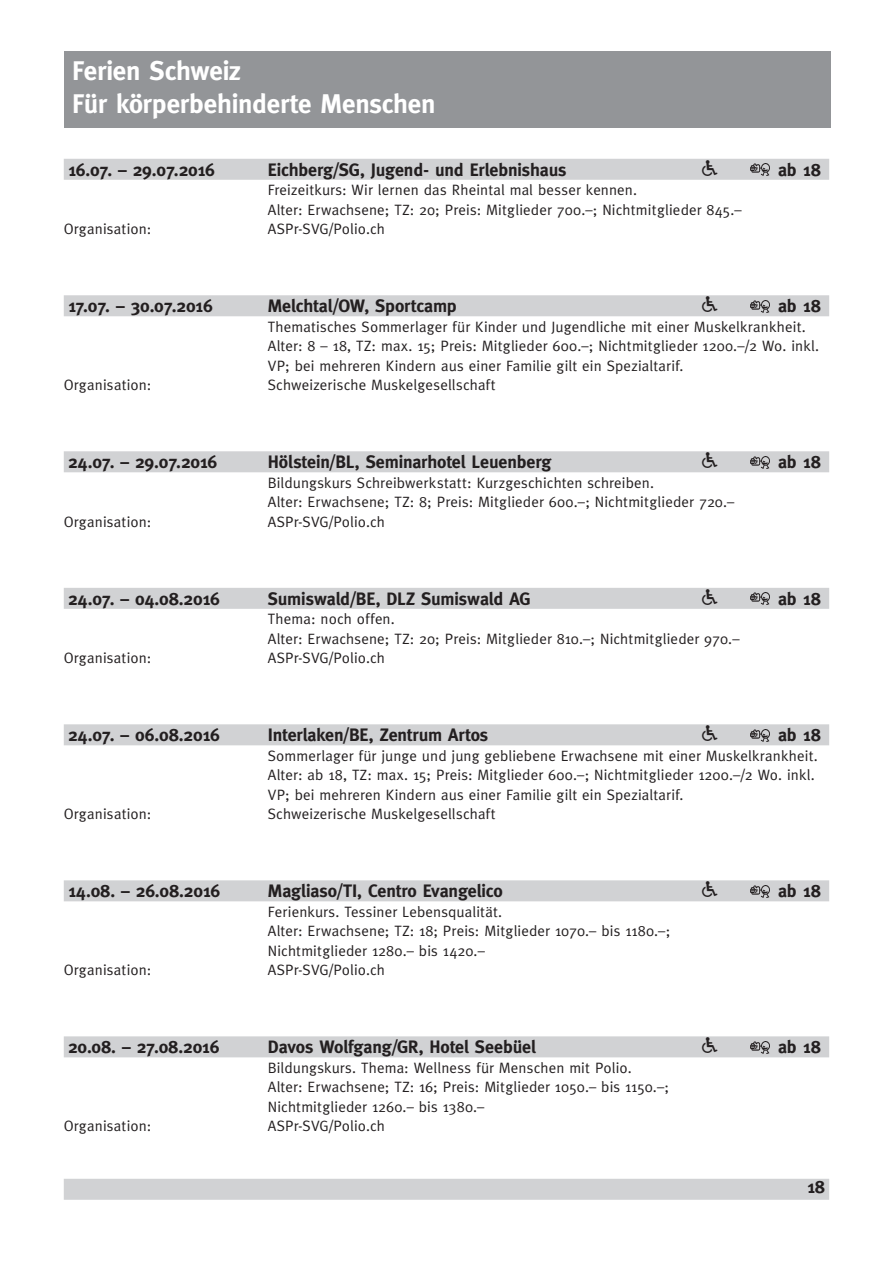
<style>
.page{position:relative;width:893px;height:1263px;background:#fff}
.page>*{position:absolute;margin:0;border:0;box-sizing:border-box;transform-origin:0 0}
.t1{font:700 27px/32.4px "Meta Plus";letter-spacing:-.01em;color:#fff}
.t2{font:700 18px "Meta Plus";letter-spacing:-.01em;color:#231f20}
.t3{font:18px "Communications P01";color:#231f20}
.t4{font:15px/19.5px "Meta Plus";letter-spacing:.01em;color:#231f20}
</style>
<div class="page">
<div style="left:64px;top:1179px;width:765px;height:21px;background:#d1d2d4"></div>
<div style="left:64px;top:51px;width:766px;height:77px;background:#939598"></div>
<div style="left:64px;top:159px;width:765px;height:21px;background:#d1d2d4"></div>
<div style="left:64px;top:295px;width:765px;height:21px;background:#d1d2d4"></div>
<div style="left:64px;top:451px;width:765px;height:21px;background:#d1d2d4"></div>
<div style="left:64px;top:588px;width:765px;height:21px;background:#d1d2d4"></div>
<div style="left:64px;top:724px;width:765px;height:21px;background:#d1d2d4"></div>
<div style="left:64px;top:880px;width:765px;height:21px;background:#d1d2d4"></div>
<div style="left:64px;top:1036px;width:765px;height:21px;background:#d1d2d4"></div>
<img style="left:750px;top:164px;width:20px;height:12px">
<img style="left:750px;top:300px;width:20px;height:12px">
<img style="left:750px;top:456px;width:20px;height:12px">
<img style="left:750px;top:593px;width:20px;height:11px">
<img style="left:750px;top:729px;width:20px;height:12px">
<img style="left:750px;top:885px;width:20px;height:12px">
<img style="left:750px;top:1041px;width:20px;height:12px">
<h1 class="t1" style="left:72px;top:57px;width:365px">Ferien Schweiz<br>Für körperbehinderte Menschen</h1>
<p class="t2" style="left:68px;top:162px;width:148px">16.07. – 29.07.2016</p>
<p class="t2" style="left:268px;top:162px;width:300px">Eichberg/SG, Jugend- und Erlebnishaus</p>
<p class="t3" style="left:702px;top:159px;width:17px">P</p>
<p class="t2" style="left:778px;top:162px;width:44px">ab 18</p>
<p class="t4" style="left:268px;top:181px;width:476px">Freizeitkurs: Wir lernen das Rheintal mal besser kennen.<br>Alter: Erwachsene; TZ: 20; Preis: Mitglieder 700.–; Nichtmitglieder 845.–</p>
<p class="t4" style="left:64px;top:220px;width:89px">Organisation:</p>
<p class="t4" style="left:268px;top:220px;width:119px">ASPr-SVG/Polio.ch</p>
<p class="t2" style="left:68px;top:299px;width:146px">17.07. – 30.07.2016</p>
<p class="t2" style="left:268px;top:299px;width:190px">Melchtal/OW, Sportcamp</p>
<p class="t3" style="left:702px;top:295px;width:17px">P</p>
<p class="t2" style="left:778px;top:299px;width:44px">ab 18</p>
<p class="t4" style="left:268px;top:317px;width:553px">Thematisches Sommerlager für Kinder und Jugendliche mit einer Muskelkrankheit.<br>Alter: 8 – 18, TZ: max. 15; Preis: Mitglieder 600.–; Nichtmitglieder 1200.–/2 Wo. inkl.<br>VP; bei mehreren Kindern aus einer Familie gilt ein Spezialtarif.</p>
<p class="t4" style="left:64px;top:376px;width:89px">Organisation:</p>
<p class="t4" style="left:268px;top:376px;width:229px">Schweizerische Muskelgesellschaft</p>
<p class="t2" style="left:68px;top:455px;width:151px">24.07. – 29.07.2016</p>
<p class="t2" style="left:268px;top:455px;width:285px">Hölstein/BL, Seminarhotel Leuenberg</p>
<p class="t3" style="left:702px;top:451px;width:17px">P</p>
<p class="t2" style="left:778px;top:455px;width:44px">ab 18</p>
<p class="t4" style="left:268px;top:473px;width:468px">Bildungskurs Schreibwerkstatt: Kurzgeschichten schreiben.<br>Alter: Erwachsene; TZ: 8; Preis: Mitglieder 600.–; Nichtmitglieder 720.–</p>
<p class="t4" style="left:64px;top:512px;width:89px">Organisation:</p>
<p class="t4" style="left:268px;top:512px;width:119px">ASPr-SVG/Polio.ch</p>
<p class="t2" style="left:68px;top:591px;width:153px">24.07. – 04.08.2016</p>
<p class="t2" style="left:268px;top:591px;width:264px">Sumiswald/BE, DLZ Sumiswald AG</p>
<p class="t3" style="left:702px;top:588px;width:17px">P</p>
<p class="t2" style="left:778px;top:591px;width:44px">ab 18</p>
<p class="t4" style="left:268px;top:610px;width:473px">Thema: noch offen.<br>Alter: Erwachsene; TZ: 20; Preis: Mitglieder 810.–; Nichtmitglieder 970.–</p>
<p class="t4" style="left:64px;top:649px;width:89px">Organisation:</p>
<p class="t4" style="left:268px;top:649px;width:119px">ASPr-SVG/Polio.ch</p>
<p class="t2" style="left:68px;top:728px;width:153px">24.07. – 06.08.2016</p>
<p class="t2" style="left:268px;top:728px;width:222px">Interlaken/BE, Zentrum Artos</p>
<p class="t3" style="left:702px;top:724px;width:17px">P</p>
<p class="t2" style="left:778px;top:728px;width:44px">ab 18</p>
<p class="t4" style="left:268px;top:746px;width:551px">Sommerlager für junge und jung gebliebene Erwachsene mit einer Muskelkrankheit.<br>Alter: ab 18, TZ: max. 15; Preis: Mitglieder 600.–; Nichtmitglieder 1200.–/2 Wo. inkl.<br>VP; bei mehreren Kindern aus einer Familie gilt ein Spezialtarif.</p>
<p class="t4" style="left:64px;top:805px;width:89px">Organisation:</p>
<p class="t4" style="left:268px;top:805px;width:229px">Schweizerische Muskelgesellschaft</p>
<p class="t2" style="left:68px;top:884px;width:154px">14.08. – 26.08.2016</p>
<p class="t2" style="left:268px;top:884px;width:236px">Magliaso/TI, Centro Evangelico</p>
<p class="t3" style="left:702px;top:880px;width:17px">P</p>
<p class="t2" style="left:778px;top:884px;width:44px">ab 18</p>
<p class="t4" style="left:268px;top:902px;width:404px">Ferienkurs. Tessiner Lebensqualität.<br>Alter: Erwachsene; TZ: 18; Preis: Mitglieder 1070.– bis 1180.–;<br>Nichtmitglieder 1280.– bis 1420.–</p>
<p class="t4" style="left:64px;top:961px;width:89px">Organisation:</p>
<p class="t4" style="left:268px;top:961px;width:119px">ASPr-SVG/Polio.ch</p>
<p class="t2" style="left:68px;top:1040px;width:153px">20.08. – 27.08.2016</p>
<p class="t2" style="left:268px;top:1040px;width:270px">Davos Wolfgang/GR, Hotel Seebüel</p>
<p class="t3" style="left:702px;top:1036px;width:17px">P</p>
<p class="t2" style="left:778px;top:1040px;width:44px">ab 18</p>
<p class="t4" style="left:268px;top:1058px;width:403px">Bildungskurs. Thema: Wellness für Menschen mit Polio.<br>Alter: Erwachsene; TZ: 16; Preis: Mitglieder 1050.– bis 1150.–;<br>Nichtmitglieder 1260.– bis 1380.–</p>
<p class="t4" style="left:64px;top:1117px;width:89px">Organisation:</p>
<p class="t4" style="left:268px;top:1117px;width:119px">ASPr-SVG/Polio.ch</p>
<p class="t2" style="left:807px;top:1180px;width:19px">18</p>
</div>
